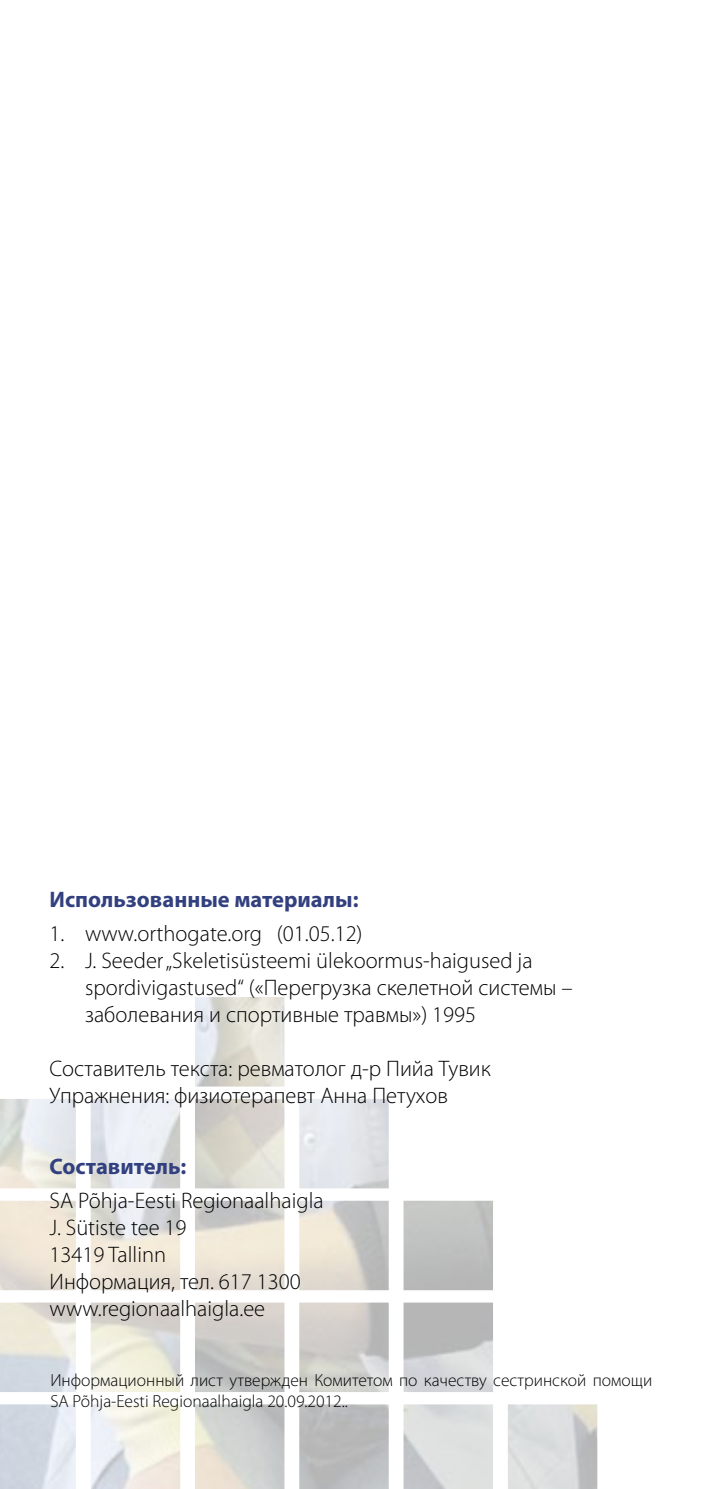
<style>
.page{position:relative;width:702px;height:1489px;background:#fff}
.page>*{position:absolute;margin:0;border:0;box-sizing:border-box;transform-origin:0 0}
.t1{font:300 22.5px/27px "Myriad Pro";color:#000}
.t2{font:700 22.5px "Myriad Pro";color:#32407f}
.t3{font:300 17.5px/21px "Myriad Pro";color:#000}
</style>
<div class="page">
<img style="left:0;top:997px;width:597px;height:491px">
<p class="t2" style="left:50px;top:884px;width:310px">Использованные материалы:</p>
<p class="t1" style="left:50px;top:919px;width:314px">1. www.orthogate.org (01.05.12)</p>
<p class="t1" style="left:85px;top:946px;width:489px;text-indent:-35px">2. J. Seeder „Skeletisüsteemi ülekoormus-haigused ja spordivigastused“ («Перегрузка скелетной системы – заболевания и спортивные травмы») 1995</p>
<p class="t1" style="left:50px;top:1054px;width:443px">Составитель текста: ревматолог д-р Пийа Тувик<br>Упражнения: физиотерапевт Анна Петухов</p>
<p class="t2" style="left:50px;top:1151px;width:138px">Составитель:</p>
<p class="t1" style="left:50px;top:1186px;width:275px">SA Põhja-Eesti Regionaalhaigla<br>J. Sütiste tee 19<br>13419 Tallinn<br>Информация, тел. 617 1300 www.regionaalhaigla.ee</p>
<p class="t3" style="left:50px;top:1369px;width:603px">Информационный лист утвержден Комитетом по качеству сестринской помощи<br>SA Põhja-Eesti Regionaalhaigla 20.09.2012..</p>
</div>
